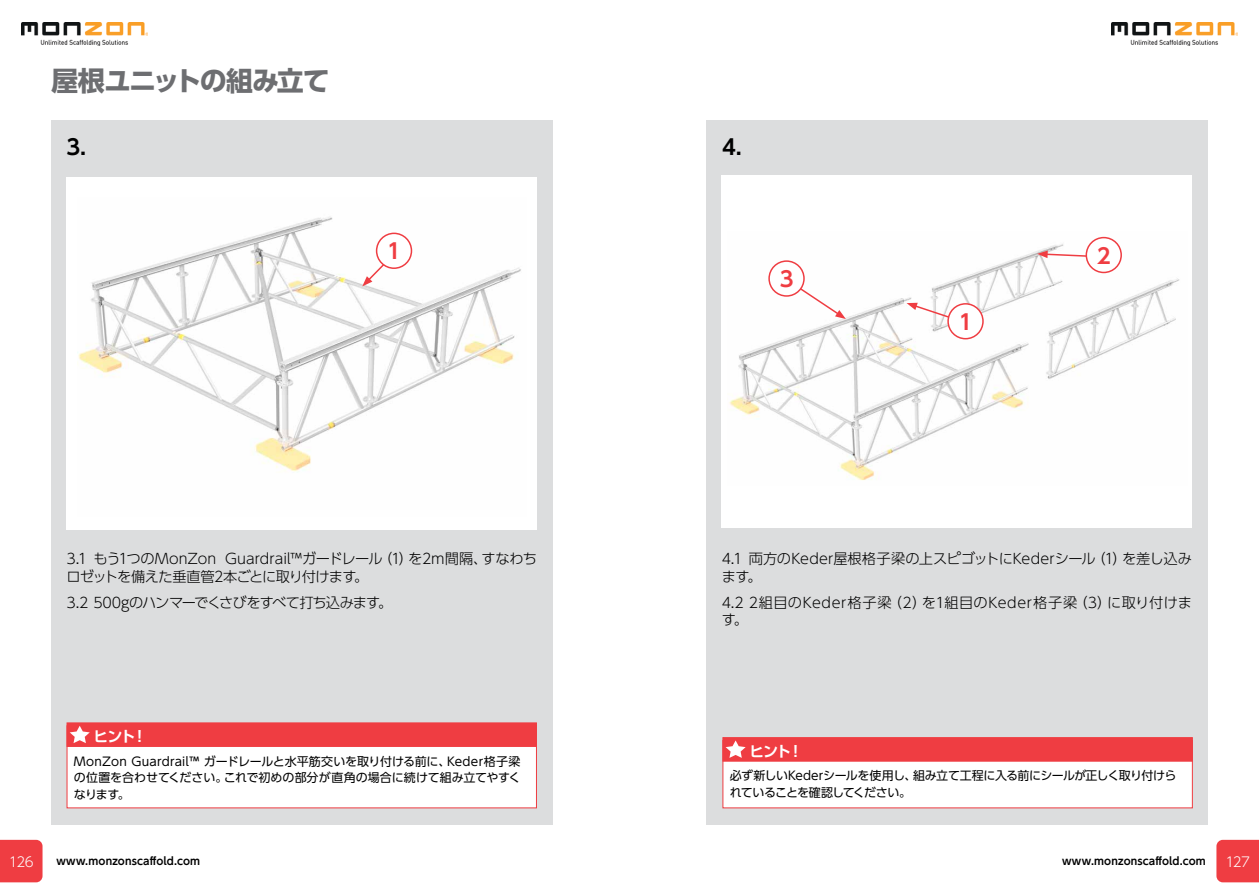
<style>
.page{position:relative;width:1259px;height:893px;background:#fff}
.page>*{position:absolute;margin:0;border:0;box-sizing:border-box;transform-origin:0 0}
.t1{font:700 27px "UD Shin Go Pr 6 N";letter-spacing:-.055em;color:#6d6e71}
.t2{font:700 21px "UD Shin Go Pr 6 N De";color:#000}
.t3{font:700 21px "UD Shin Go Pr 6 N De";color:#ef3d42}
.t4{font:700 15px "UD Shin Go Pr 6 N De";letter-spacing:-.11em;color:#fff}
.t5{font:300 14.25px/17.2px "UD Shin Go Pr 6 N";letter-spacing:-.02em;color:#000}
.t6{font:300 14.25px/17.2px "UD Shin Go Pr 6 N";letter-spacing:.04em;color:#000}
.t7{font:300 14.25px "UD Shin Go Pr 6 N";letter-spacing:-.06em;color:#000}
.t8{font:300 13.5px "UD Shin Go Pr 6 N";letter-spacing:-.075em;color:#fff}
.t9{font:12px/16.5px "UD Shin Go Pr 6 N";letter-spacing:-.025em;color:#000;text-align:justify}
.t10{font:12px/16.5px "UD Shin Go Pr 6 N";letter-spacing:-.045em;color:#000}
.t11{font:700 10.5px "UD Shin Go Pr 6 N De";letter-spacing:.015em;color:#000}
</style>
<div class="page">
<div style="left:0;top:840px;width:43px;height:42px;background:#ef3d42"></div>
<div style="left:1216px;top:840px;width:43px;height:42px;background:#ef3d42"></div>
<img style="left:21px;top:22px;width:126px;height:23px">
<img style="left:1111px;top:22px;width:126px;height:23px">
<div style="left:51px;top:120px;width:502px;height:705px;background:#dcddde"></div>
<div style="left:706px;top:120px;width:502px;height:705px;background:#dcddde"></div>
<div style="left:722px;top:176px;width:470px;height:352px;background:#fff"></div>
<div style="left:67px;top:177px;width:470px;height:353px;background:#fff"></div>
<img style="left:77px;top:216px;width:444px;height:256px">
<img style="left:729px;top:236px;width:451px;height:245px">
<div style="left:67px;top:725px;width:470px;height:83px;background:#fff"></div>
<div style="left:67px;top:722px;width:470px;height:25px;background:#ef3d42;border:1px solid #ef3d42"></div>
<svg style="left:70px;top:726px;width:20px;height:17px"></svg>
<svg style="left:362px;top:250px;width:35px;height:36px"></svg>
<div style="left:376px;top:233px;width:35px;height:35px;background:#fff;border-radius:50%"></div>
<div style="left:376px;top:233px;width:36px;height:36px;border:2px solid #ef3d42;border-radius:50%"></div>
<svg style="left:786px;top:278px;width:60px;height:41px"></svg>
<div style="left:769px;top:261px;width:35px;height:35px;background:#fff;border-radius:50%"></div>
<div style="left:768px;top:260px;width:36px;height:37px;border:2px solid #ef3d42;border-radius:50%"></div>
<svg style="left:1037px;top:250px;width:49px;height:8px"></svg>
<div style="left:1086px;top:238px;width:35px;height:34px;background:#fff;border-radius:50%"></div>
<div style="left:1085px;top:237px;width:37px;height:36px;border:2px solid #ef3d42;border-radius:50%"></div>
<svg style="left:906px;top:303px;width:55px;height:22px"></svg>
<div style="left:948px;top:304px;width:35px;height:35px;background:#fff;border-radius:50%"></div>
<div style="left:947px;top:303px;width:36px;height:36px;border:2px solid #ef3d42;border-radius:50%"></div>
<div style="left:722px;top:740px;width:470px;height:68px;background:#fff"></div>
<div style="left:722px;top:737px;width:470px;height:25px;background:#ef3d42;border:1px solid #ef3d42"></div>
<svg style="left:725px;top:740px;width:20px;height:18px"></svg>
<h1 class="t1" style="left:51px;top:58px;width:280px">屋根ユニットの組み立て</h1>
<h2 class="t2" style="left:67px;top:130px;width:21px">3.</h2>
<h2 class="t2" style="left:722px;top:130px;width:21px">4.</h2>
<h2 class="t3" style="left:387px;top:234px;width:15px">1</h2>
<h2 class="t3" style="left:779px;top:262px;width:15px">3</h2>
<h2 class="t3" style="left:958px;top:305px;width:15px">1</h2>
<h2 class="t3" style="left:1097px;top:239px;width:15px">2</h2>
<p class="t5" style="left:67px;top:550px;width:472px">3.1 もう1つのMonZon Guardrail™ガードレール（1）を2m間隔、すなわちロゼットを備えた垂直管2本ごとに取り付けます。</p>
<p class="t7" style="left:67px;top:591px;width:327px">3.2 500gのハンマーでくさびをすべて打ち込みます。</p>
<p class="t4" style="left:94px;top:724px;width:55px">ヒント！</p>
<p class="t9" style="left:74px;top:752px;width:448px">MonZon Guardrail™ ガードレールと水平筋交いを取り付ける前に、Keder格子梁の位置を合わせてください。これで初めの部分が直角の場合に続けて組み立てやすくなります。</p>
<p class="t5" style="left:722px;top:550px;width:472px">4.1 両方のKeder屋根格子梁の上スピゴットにKederシール（1）を差し込みます。</p>
<p class="t6" style="left:722px;top:593px;width:472px">4.2 2組目のKeder格子梁（2）を1組目のKeder格子梁（3）に取り付けます。</p>
<p class="t4" style="left:749px;top:739px;width:55px">ヒント！</p>
<p class="t10" style="left:730px;top:767px;width:448px">必ず新しいKederシールを使用し、組み立て工程に入る前にシールが正しく取り付けられていることを確認してください。</p>
<p class="t8" style="left:9px;top:851px;width:26px">126</p>
<p class="t11" style="left:56px;top:853px;width:145px">www.monzonscaffold.com</p>
<p class="t11" style="left:1062px;top:853px;width:145px">www.monzonscaffold.com</p>
<p class="t8" style="left:1225px;top:851px;width:26px">127</p>
</div>
